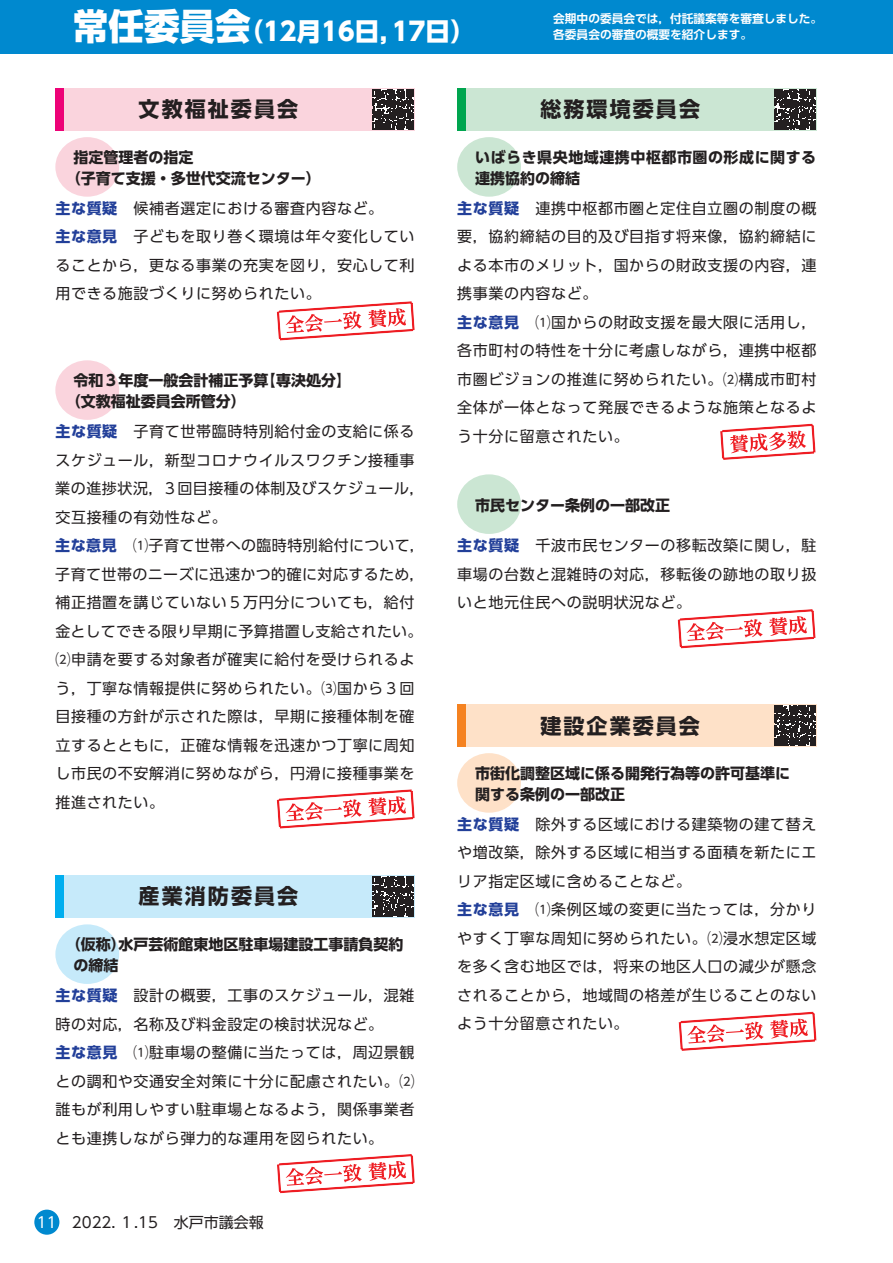
<style>
.page{position:relative;width:893px;height:1263px;background:#fff}
.page>*{position:absolute;margin:0;border:0;box-sizing:border-box;transform-origin:0 0}
.t1{font:800 36px "UD Shin Go Pro";color:#fff}
.t2{font:800 25.35px "UD Shin Go Pro";color:#fff}
.t3{font:700 21px "UD Shin Go Pro";letter-spacing:.1em;color:#231f20}
.t4{font:15px/28.5px "UD Shin Go Pro";letter-spacing:.045em;color:#231f20}
.t5{font:700 15px/21px "UD Shin Go Pro";color:#231f20}
.t6{font:700 15px/21px "UD Shin Go Pro";letter-spacing:.035em;color:#231f20}
.t7{font:15px "UD Shin Go Pro";color:#231f20}
.t8{font:15px "UD Shin Go Pro";color:#fff}
.t9{font:700 11.7px/16.2px "UD Shin Go Pro De";color:#fff}
.s1{font-weight:700;color:#223f99}
</style>
<div class="page">
<div style="left:0;top:0;width:893px;height:53px;background:#0089cf"></div>
<div style="left:457px;top:704px;width:359px;height:43px;background:#fee1c8"></div>
<div style="left:457px;top:88px;width:359px;height:43px;background:#cbe6d3"></div>
<div style="left:457px;top:704px;width:9px;height:43px;background:#f58220"></div>
<div style="left:457px;top:88px;width:9px;height:43px;background:#00a54f"></div>
<div style="left:457px;top:753px;width:64px;height:60px;background:#fee1c8;border-radius:50%"></div>
<div style="left:457px;top:137px;width:64px;height:60px;background:#cbe6d3;border-radius:50%"></div>
<div style="left:457px;top:474px;width:64px;height:60px;background:#cbe6d3;border-radius:50%"></div>
<div style="left:55px;top:88px;width:359px;height:43px;background:#fad4dd"></div>
<div style="left:55px;top:88px;width:9px;height:43px;background:#ed0277"></div>
<div style="left:55px;top:137px;width:64px;height:60px;background:#fad4dd;border-radius:50%"></div>
<div style="left:55px;top:360px;width:64px;height:60px;background:#fad4dd;border-radius:50%"></div>
<div style="left:55px;top:875px;width:360px;height:43px;background:#c6eafa"></div>
<div style="left:55px;top:875px;width:9px;height:43px;background:#00aeef"></div>
<div style="left:55px;top:924px;width:64px;height:60px;background:#c6eafa;border-radius:50%"></div>
<svg style="left:775px;top:705px;width:40px;height:41px;background:#3c393a"></svg>
<svg style="left:775px;top:89px;width:40px;height:41px;background:#403c3d"></svg>
<svg style="left:678px;top:1011px;width:139px;height:40px"></svg>
<svg style="left:373px;top:89px;width:41px;height:41px;background:#403d3e"></svg>
<svg style="left:720px;top:423px;width:96px;height:37px"></svg>
<svg style="left:276px;top:301px;width:139px;height:40px"></svg>
<svg style="left:276px;top:789px;width:139px;height:40px"></svg>
<svg style="left:373px;top:876px;width:41px;height:41px;background:#3e3b3c"></svg>
<svg style="left:277px;top:1154px;width:138px;height:39px"></svg>
<svg style="left:677px;top:609px;width:139px;height:40px"></svg>
<div style="left:34px;top:1209px;width:25px;height:26px;background:#0089cf;border-radius:50%"></div>
<h1 class="t1" style="left:73px;top:-3px;width:180px">常任委員会</h1>
<h2 class="t2" style="left:238px;top:11px;width:238px">（12月16日，17日(</h2>
<p class="t9" style="left:553px;top:10px;width:271px">会期中の委員会では，付託議案等を審査しました。各委員会の審査の概要を紹介します。</p>
<h3 class="t3" style="left:139px;top:92px;width:161px">文教福祉委員会</h3>
<p class="t5" style="left:66px;top:147px;width:257px;text-indent:7px">指定管理者の指定<br>（子育て支援・多世代交流センター(</p>
<h3 class="t3" style="left:540px;top:92px;width:161px">総務環境委員会</h3>
<p class="t6" style="left:475px;top:147px;width:343px">いばらき県央地域連携中枢都市圏の形成に関する連携協約の締結</p>
<p class="t4" style="left:55px;top:193px;width:361px"><span class="s1">主な質疑</span>　候補者選定における審査内容など。<br><span class="s1">主な意見</span>　子どもを取り巻く環境は年々変化していることから，更なる事業の充実を図り，安心して利用できる施設づくりに努められたい。</p>
<p class="t5" style="left:261px;top:370px;width:92px">【専決処分【</p>
<p class="t5" style="left:66px;top:370px;width:204px;text-indent:7px">令和３年度一般会計補正予算（文教福祉委員会所管分(</p>
<p class="t4" style="left:55px;top:417px;width:371px"><span class="s1">主な質疑</span>　子育て世帯臨時特別給付金の支給に係るスケジュール，新型コロナウイルスワクチン接種事業の進捗状況，３回目接種の体制及びスケジュール，交互接種の有効性など。<br><span class="s1">主な意見</span>　⑴子育て世帯への臨時特別給付について，子育て世帯のニーズに迅速かつ的確に対応するため，補正措置を講じていない５万円分についても，給付金としてできる限り早期に予算措置し支給されたい。<br>⑵申請を要する対象者が確実に給付を受けられるよう，丁寧な情報提供に努められたい。⑶国から３回目接種の方針が示された際は，早期に接種体制を確立するとともに，正確な情報を迅速かつ丁寧に周知し市民の不安解消に努めながら，円滑に接種事業を推進されたい。</p>
<h3 class="t3" style="left:139px;top:879px;width:161px">産業消防委員会</h3>
<p class="t5" style="left:118px;top:933px;width:286px">水戸芸術館東地区駐車場建設工事請負契約</p>
<p class="t5" style="left:66px;top:933px;width:61px;text-align:center">（仮称）の締結</p>
<p class="t4" style="left:55px;top:981px;width:361px"><span class="s1">主な質疑</span>　設計の概要，工事のスケジュール，混雑時の対応，名称及び料金設定の検討状況など。<br><span class="s1">主な意見</span>　⑴駐車場の整備に当たっては，周辺景観との調和や交通安全対策に十分に配慮されたい。(2)誰もが利用しやすい駐車場となるよう，関係事業者とも連携しながら弾力的な運用を図られたい。</p>
<p class="t8" style="left:37px;top:1210px;width:21px">11</p>
<p class="t7" style="left:72px;top:1210px;width:193px">2022. １.15　水戸市議会報</p>
<p class="t4" style="left:457px;top:193px;width:361px"><span class="s1">主な質疑</span>　連携中枢都市圏と定住自立圏の制度の概要，協約締結の目的及び目指す将来像，協約締結による本市のメリット，国からの財政支援の内容，連携事業の内容など。<br><span class="s1">主な意見</span>　⑴国からの財政支援を最大限に活用し，各市町村の特性を十分に考慮しながら，連携中枢都市圏ビジョンの推進に努められたい。⑵構成市町村全体が一体となって発展できるような施策となるよう十分に留意されたい。</p>
<p class="t5" style="left:475px;top:494px;width:196px">市民センター条例の一部改正</p>
<p class="t4" style="left:457px;top:531px;width:361px;text-align:justify"><span class="s1">主な質疑</span>　千波市民センターの移転改築に関し，駐車場の台数と混雑時の対応，移転後の跡地の取り扱いと地元住民への説明状況など。</p>
<h3 class="t3" style="left:540px;top:708px;width:161px">建設企業委員会</h3>
<p class="t5" style="left:475px;top:762px;width:316px">市街化調整区域に係る開発行為等の許可基準に関する条例の一部改正</p>
<p class="t4" style="left:457px;top:809px;width:361px"><span class="s1">主な質疑</span>　除外する区域における建築物の建て替えや増改築，除外する区域に相当する面積を新たにエリア指定区域に含めることなど。<br><span class="s1">主な意見</span>　⑴条例区域の変更に当たっては，分かりやすく丁寧な周知に努められたい。⑵浸水想定区域を多く含む地区では，将来の地区人口の減少が懸念されることから，地域間の格差が生じることのないよう十分留意されたい。</p>
</div>
